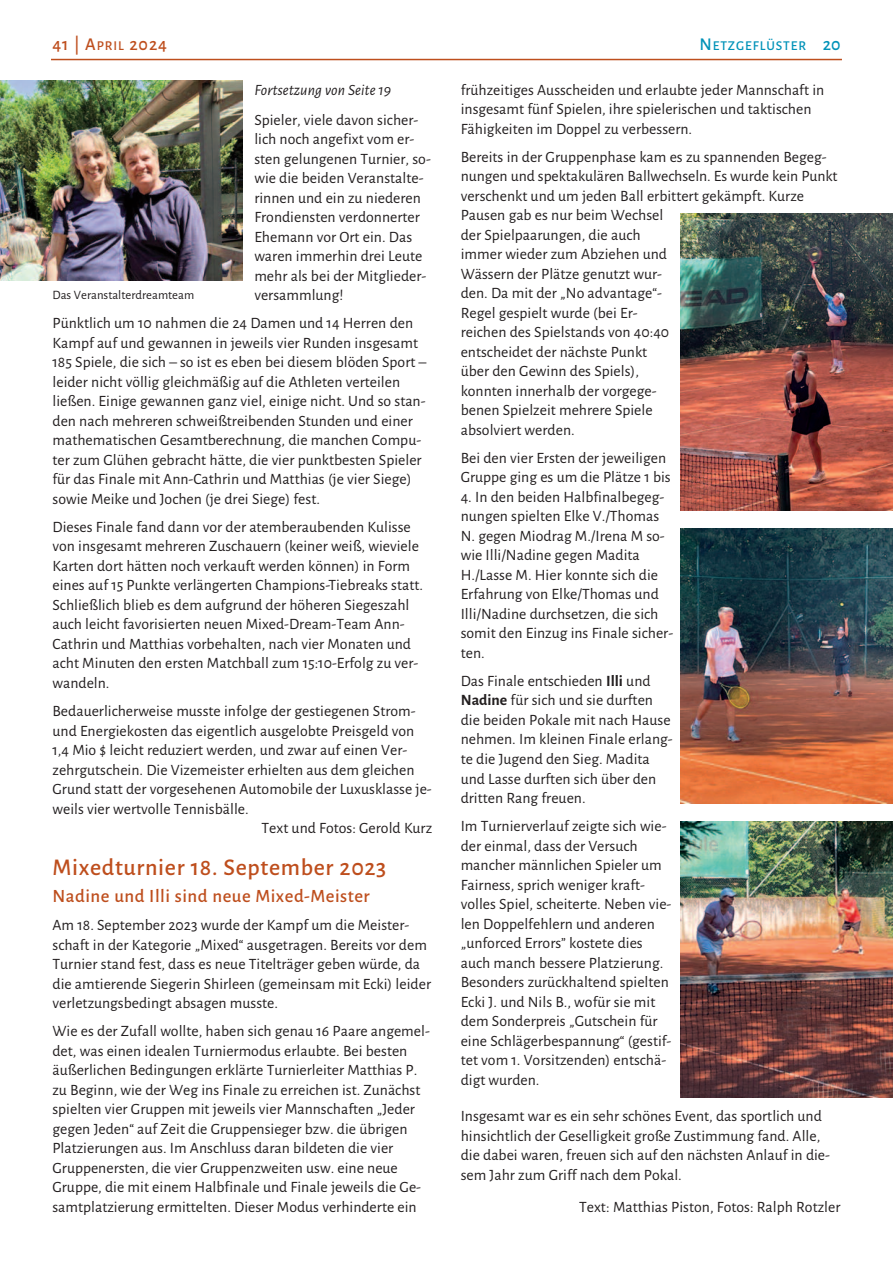
<style>
.page{position:relative;width:893px;height:1263px;background:#fff}
.page>*{position:absolute;margin:0;border:0;box-sizing:border-box;transform-origin:0 0}
.t1{font:500 24px "Alegreya Sans";letter-spacing:.025em;color:#be4e1d}
.t2{font:500 18.75px "Alegreya Sans";letter-spacing:.025em;color:#be4e1d}
.t3{font:500 18px "Alegreya Sans";letter-spacing:.05em;color:#be4e1d}
.t4{font:15.75px/19.5px "Alegreya Sans";color:#231f20}
.t5{font:italic 15.75px "Alegreya Sans";color:#231f20}
.t6{font:500 13.5px "Alegreya Sans";letter-spacing:.07em;color:#0092b8}
.t7{font:12.75px "Alegreya Sans";color:#231f20}
.s1{font-size:13.5px}
.s2{font-size:18px}
.s3{font-weight:700}
</style>
<div class="page">
<hr style="left:51px;top:59px;width:791px;height:1px;background:#be4e1d">
<img style="left:680px;top:213px;width:213px;height:298px">
<img style="left:680px;top:821px;width:213px;height:276px">
<img style="left:680px;top:528px;width:213px;height:276px">
<img style="left:0;top:81px;width:242px;height:200px">
<p class="t3" style="left:53px;top:31px;width:116px">41 | A<span class="s1">PRIL</span> 2024</p>
<p class="t6" style="left:699px;top:36px;width:143px"><span class="s2">N</span>ETZGEFLÜSTER <span class="s2">20</span></p>
<p class="t5" style="left:254px;top:79px;width:138px">Fortsetzung von Seite 19</p>
<p class="t4" style="left:254px;top:109px;width:178px">Spieler, viele davon sicher&shy;lich noch angefixt vom er&shy;sten gelungenen Turnier, so&shy;wie die beiden Veranstalte&shy;rinnen und ein zu niederen<br>Frondiensten verdonnerter<br>Ehemann vor Ort ein. Das waren immerhin drei Leute mehr als bei der Mitglieder&shy;versammlung!</p>
<p class="t4" style="left:53px;top:313px;width:375px">Pünktlich um 10 nahmen die 24 Damen und 14 Herren den Kampf auf und gewannen in jeweils vier Runden insgesamt 185 Spiele, die sich – so ist es eben bei diesem blöden Sport – leider nicht völlig gleichmäßig auf die Athleten verteilen ließen. Einige gewannen ganz viel, einige nicht. Und so stan&shy;den nach mehreren schweißtreibenden Stunden und einer mathematischen Gesamtberechnung, die manchen Compu&shy;ter zum Glühen gebracht hätte, die vier punktbesten Spieler für das Finale mit Ann-Cathrin und Matthias (je vier Siege) sowie Meike und Jochen (je drei Siege) fest.</p>
<p class="t4" style="left:53px;top:516px;width:372px">Dieses Finale fand dann vor der atemberaubenden Kulisse von insgesamt mehreren Zuschauern (keiner weiß, wieviele Karten dort hätten noch verkauft werden können) in Form eines auf 15 Punkte verlängerten Champions-Tiebreaks statt.<br>Schließlich blieb es dem aufgrund der höheren Siegeszahl auch leicht favorisierten neuen Mixed-Dream-Team Ann-Cathrin und Matthias vorbehalten, nach vier Monaten und acht Minuten den ersten Matchball zum 15:10-Erfolg zu ver&shy;wandeln.</p>
<p class="t4" style="left:53px;top:700px;width:365px">Bedauerlicherweise musste infolge der gestiegenen Strom-</p>
<p class="t4" style="left:53px;top:720px;width:363px">und Energiekosten das eigentlich ausgelobte Preisgeld von</p>
<p class="t4" style="left:53px;top:739px;width:356px">1,4 Mio $ leicht reduziert werden, und zwar auf einen Ver-</p>
<p class="t4" style="left:53px;top:759px;width:363px">zehrgutschein. Die Vizemeister erhielten aus dem gleichen</p>
<p class="t4" style="left:53px;top:778px;width:381px">Grund statt der vorgesehenen Automobile der Luxusklasse je-</p>
<p class="t4" style="left:53px;top:798px;width:198px">weils vier wertvolle Tennisbälle.</p>
<p class="t4" style="left:262px;top:817px;width:172px">Text und Fotos: Gerold Kurz</p>
<p class="t7" style="left:53px;top:286px;width:143px">Das Veranstalterdreamteam</p>
<h1 class="t1" style="left:53px;top:851px;width:335px">Mixedturnier 18. September 2023</h1>
<p class="t2" style="left:53px;top:883px;width:319px">Nadine und Illi sind neue Mixed-Meister</p>
<p class="t4" style="left:52px;top:914px;width:380px">Am 18. September 2023 wurde der Kampf um die Meister&shy;schaft in der Kategorie „Mixed“ ausgetragen. Bereits vor dem Turnier stand fest, dass es neue Titelträger geben würde, da die amtierende Siegerin Shirleen (gemeinsam mit Ecki) leider verletzungsbedingt absagen musste.</p>
<p class="t4" style="left:52px;top:1020px;width:379px">Wie es der Zufall wollte, haben sich genau 16 Paare angemel&shy;det, was einen idealen Turniermodus erlaubte. Bei besten äußerlichen Bedingungen erklärte Turnierleiter Matthias P. zu Beginn, wie der Weg ins Finale zu erreichen ist. Zunächst spielten vier Gruppen mit jeweils vier Mannschaften „Jeder gegen Jeden“ auf Zeit die Gruppensieger bzw. die übrigen Platzierungen aus. Im Anschluss daran bildeten die vier Gruppenersten, die vier Gruppenzweiten usw. eine neue Gruppe, die mit einem Halbfinale und Finale jeweils die Ge&shy;samtplatzierung ermittelten. Dieser Modus verhinderte ein</p>
<p class="t4" style="left:461px;top:79px;width:365px">frühzeitiges Ausscheiden und erlaubte jeder Mannschaft in insgesamt fünf Spielen, ihre spielerischen und taktischen<br>Fähigkeiten im Doppel zu verbessern.</p>
<p class="t4" style="left:461px;top:146px;width:378px">Bereits in der Gruppenphase kam es zu spannenden Begeg&shy;nungen und spektakulären Ballwechseln. Es wurde kein Punkt verschenkt und um jeden Ball erbittert gekämpft. Kurze Pausen gab es nur beim Wechsel<br>der Spielpaarungen, die auch<br>immer wieder zum Abziehen und<br>Wässern der Plätze genutzt wur-<br>den. Da mit der „No advantage“-<br>Regel gespielt wurde (bei Er-<br>reichen des Spielstands von 40:40<br>entscheidet der nächste Punkt<br>über den Gewinn des Spiels),<br>konnten innerhalb der vorgege-<br>benen Spielzeit mehrere Spiele<br>absolviert werden.</p>
<p class="t4" style="left:461px;top:447px;width:212px">Bei den vier Ersten der jeweiligen<br>Gruppe ging es um die Plätze 1 bis</p>
<p class="t4" style="left:461px;top:486px;width:214px">4. In den beiden Halbfinalbegeg&shy;nungen spielten Elke V./Thomas<br>N. gegen Miodrag M./Irena M so&shy;wie Illi/Nadine gegen Madita<br>H./Lasse M. Hier konnte sich die<br>Erfahrung von Elke/Thomas und<br>Illi/Nadine durchsetzen, die sich somit den Einzug ins Finale sicher&shy;ten.</p>
<p class="t4" style="left:461px;top:670px;width:213px">Das Finale entschieden <span class="s3">Illi</span> und<br><span class="s3">Nadine</span> für sich und sie durften die beiden Pokale mit nach Hause nehmen. Im kleinen Finale erlang&shy;te die Jugend den Sieg. Madita und Lasse durften sich über den dritten Rang freuen.</p>
<p class="t4" style="left:461px;top:815px;width:212px">Im Turnierverlauf zeigte sich wie&shy;der einmal, dass der Versuch mancher männlichen Spieler um<br>Fairness, sprich weniger kraft&shy;volles Spiel, scheiterte. Neben vie&shy;len Doppelfehlern und anderen „unforced Errors” kostete dies auch manch bessere Platzierung.<br>Besonders zurückhaltend spielten<br>Ecki J. und Nils B., wofür sie mit dem Sonderpreis „Gutschein für eine Schlägerbespannung“ (gestif&shy;tet vom 1. Vorsitzenden) entschä&shy;digt wurden.</p>
<p class="t4" style="left:461px;top:1105px;width:371px">Insgesamt war es ein sehr schönes Event, das sportlich und hinsichtlich der Geselligkeit große Zustimmung fand. Alle, die dabei waren, freuen sich auf den nächsten Anlauf in die&shy;sem Jahr zum Griff nach dem Pokal.</p>
<p class="t4" style="left:579px;top:1196px;width:263px">Text: Matthias Piston, Fotos: Ralph Rotzler</p>
</div>
